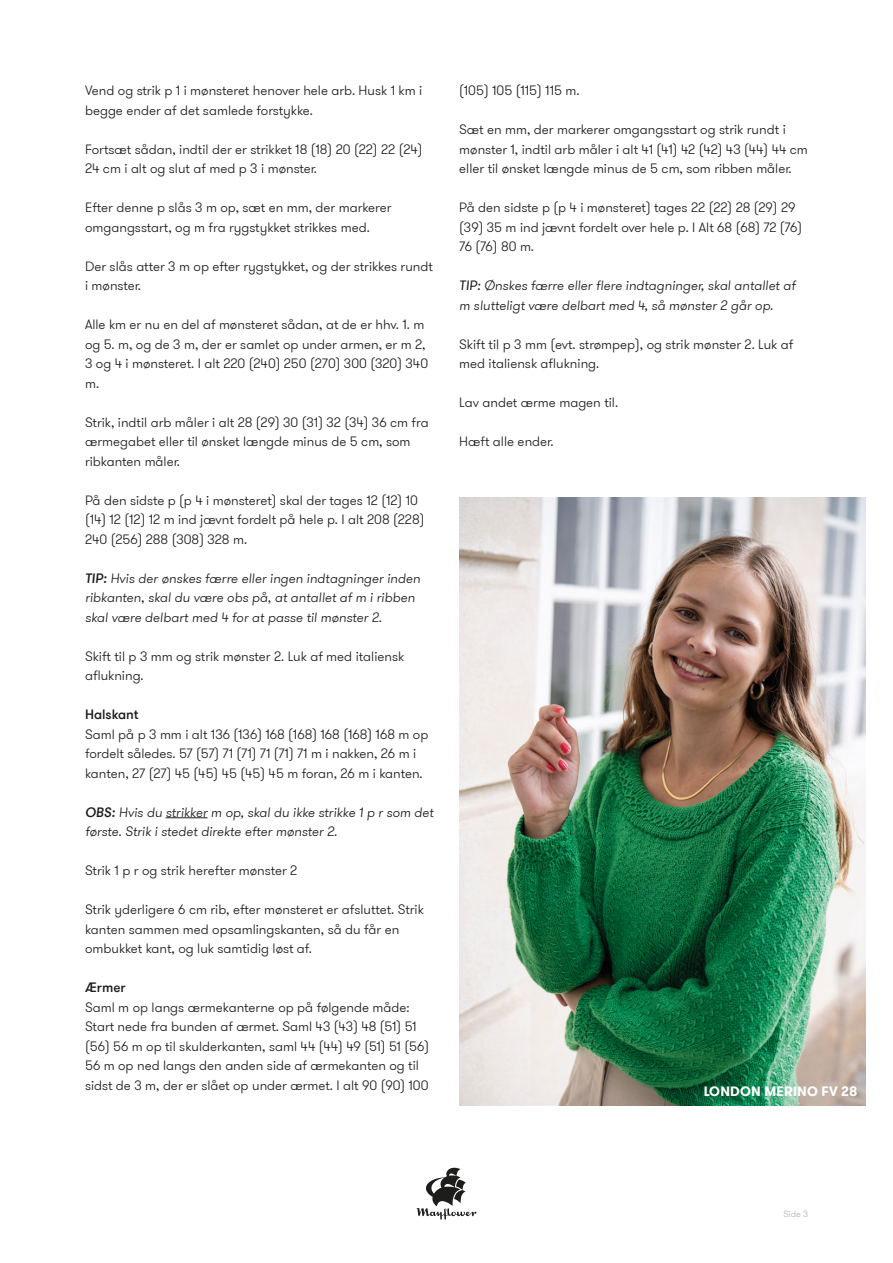
<style>
.page{position:relative;width:893px;height:1263px;background:#fff}
.page>*{position:absolute;margin:0;border:0;box-sizing:border-box;transform-origin:0 0}
.t1{font:300 13.5px/19.5px "GT Walsheim Pro";color:#1d1d1b}
.t2{font:italic 300 13.5px/19.5px "GT Walsheim Pro";color:#1d1d1b}
.t3{font:700 13.5px "GT Walsheim Pro";letter-spacing:.015em;color:#fff}
.t4{font:500 13.5px "GT Walsheim Pro";color:#1d1d1b}
.t5{font:300 9px "GT Walsheim Pro";color:#b2b2b2}
.s1{font-weight:500}
.s2{font-weight:400}
</style>
<div class="page">
<svg style="left:417px;top:1168px;width:59px;height:51px"></svg>
<hr style="left:166px;top:817px;width:42px;height:1px;background:#1d1d1b">
<img style="left:459px;top:497px;width:406px;height:609px">
<p class="t1" style="left:85px;top:81px;width:339px">Vend og strik p 1 i mønsteret henover hele arb. Husk 1 km i begge ender af det samlede forstykke.</p>
<p class="t1" style="left:85px;top:140px;width:339px">Fortsæt sådan, indtil der er strikket 18 (18) 20 (22) 22 (24)<br>24 cm i alt og slut af med p 3 i mønster.</p>
<p class="t1" style="left:85px;top:198px;width:308px">Efter denne p slås 3 m op, sæt en mm, der markerer omgangsstart, og m fra rygstykket strikkes med.</p>
<p class="t1" style="left:85px;top:257px;width:349px">Der slås atter 3 m op efter rygstykket, og der strikkes rundt i mønster.</p>
<p class="t1" style="left:85px;top:315px;width:345px">Alle km er nu en del af mønsteret sådan, at de er hhv. 1. m og 5. m, og de 3 m, der er samlet op under armen, er m 2, 3 og 4 i mønsteret. I alt 220 (240) 250 (270) 300 (320) 340 m.</p>
<p class="t1" style="left:85px;top:413px;width:345px">Strik, indtil arb måler i alt 28 (29) 30 (31) 32 (34) 36 cm fra ærmegabet eller til ønsket længde minus de 5 cm, som ribkanten måler.</p>
<p class="t1" style="left:85px;top:491px;width:341px">På den sidste p (p 4 i mønsteret) skal der tages 12 (12) 10 (14) 12 (12) 12 m ind jævnt fordelt på hele p. I alt 208 (228)<br>240 (256) 288 (308) 328 m.</p>
<p class="t2" style="left:85px;top:569px;width:337px"><span class="s1">TIP:</span> Hvis der ønskes færre eller ingen indtagninger inden ribkanten, skal du være obs på, at antallet af m i ribben skal være delbart med 4 for at passe til mønster 2.</p>
<p class="t1" style="left:85px;top:647px;width:321px">Skift til p 3 mm og strik mønster 2. Luk af med italiensk aflukning.</p>
<p class="t4" style="left:85px;top:706px;width:55px">Halskant</p>
<p class="t1" style="left:85px;top:725px;width:345px">Saml på p 3 mm i alt 136 (136) 168 (168) 168 (168) 168 m op fordelt således. 57 (57) 71 (71) 71 (71) 71 m i nakken, 26 m i kanten, 27 (27) 45 (45) 45 (45) 45 m foran, 26 m i kanten.</p>
<p class="t2" style="left:85px;top:803px;width:350px"><span class="s1">OBS:</span> Hvis du strikker m op, skal du ikke strikke 1 p r som det første. Strik i stedet direkte efter mønster 2.</p>
<p class="t1" style="left:85px;top:861px;width:214px">Strik 1 p r og strik herefter mønster 2</p>
<p class="t1" style="left:85px;top:900px;width:340px">Strik yderligere 6 cm rib, efter mønsteret er afsluttet. Strik kanten sammen med opsamlingskanten, så du får en ombukket kant, og luk samtidig løst af.</p>
<p class="t4" style="left:85px;top:979px;width:42px">Ærmer</p>
<p class="t1" style="left:85px;top:998px;width:345px">Saml m op langs ærmekanterne op på følgende måde:<br>Start nede fra bunden af ærmet. Saml 43 (43) 48 (51) 51 (56) 56 m op til skulderkanten, saml 44 (44) 49 (51) 51 (56)<br>56 m op ned langs den anden side af ærmekanten og til sidst de 3 m, der er slået op under ærmet. I alt 90 (90) 100</p>
<p class="t1" style="left:459px;top:81px;width:122px">(105) 105 (115) 115 m.</p>
<p class="t1" style="left:459px;top:120px;width:350px">Sæt en mm, der markerer omgangsstart og strik rundt i mønster 1, indtil arb måler i alt 41 (41) 42 (42) 43 (44) 44 cm eller til ønsket længde minus de 5 cm, som ribben måler.</p>
<p class="t1" style="left:459px;top:198px;width:344px">På den sidste p (p 4 i mønsteret) tages 22 (22) 28 (29) 29 (39) 35 m ind jævnt fordelt over hele p. I Alt 68 (68) 72 (76)<br>76 (76) 80 m.</p>
<p class="t2" style="left:459px;top:276px;width:338px"><span class="s2">TIP:</span> Ønskes færre eller flere indtagninger, skal antallet af m slutteligt være delbart med 4, så mønster 2 går op.</p>
<p class="t1" style="left:459px;top:335px;width:336px">Skift til p 3 mm (evt. strømpep), og strik mønster 2. Luk af med italiensk aflukning.</p>
<p class="t1" style="left:459px;top:393px;width:160px">Lav andet ærme magen til.</p>
<p class="t1" style="left:459px;top:432px;width:96px">Hæft alle ender.</p>
<p class="t3" style="left:704px;top:1082px;width:155px">LONDON MERINO FV 28</p>
<p class="t5" style="left:783px;top:1208px;width:26px">Side 3</p>
</div>
